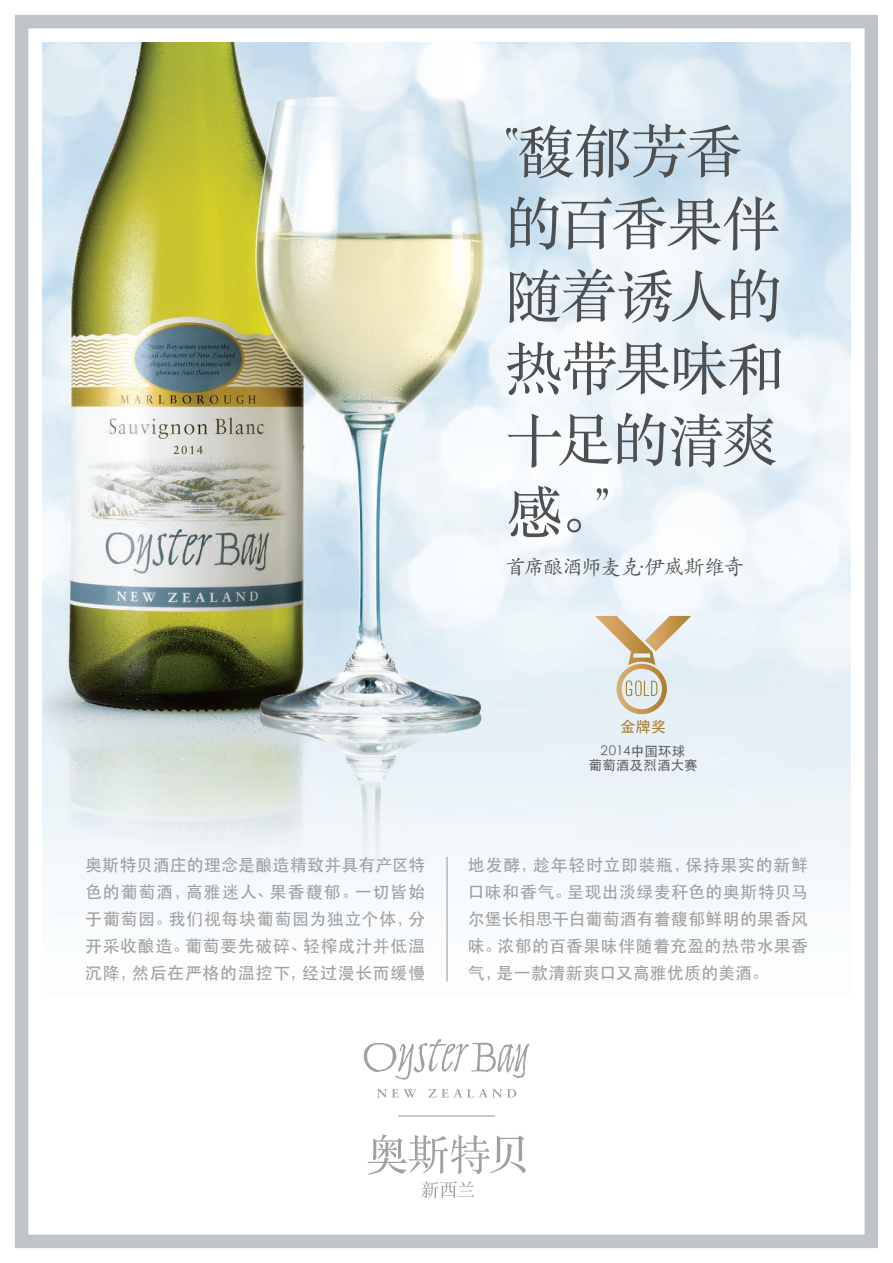
<style>
.page{position:relative;width:893px;height:1263px;background:#fff}
.page>*{position:absolute;margin:0;border:0;box-sizing:border-box;transform-origin:0 0}
.t1{font:57.6px/72px "ST Songti SC Regular";letter-spacing:-.04em;color:#4e4f50}
.t2{font:21px "ST Kai Ti TC Regular";letter-spacing:-.075em;color:#4e4f50}
.t3{font:16.8px/27px "ST Heiti";letter-spacing:.035em;color:#9fa0a2;text-align:justify}
.t4{font:15px "ST Heiti";color:#a97e2c}
.t5{font:13.5px/13.5px "ST Heiti";letter-spacing:.015em;color:#636365;text-align:center}
.s1{font-family:"Fashion Didot"}
</style>
<div class="page">
<img style="left:43px;top:43px;width:807px;height:939px">
<svg style="left:501px;top:153px;width:340px;height:340px;fill:#ebf3f9"></svg>
<div style="left:15px;top:15px;width:863px;height:1233px;border:14px solid #c1c4c7"></div>
<hr style="left:446px;top:857px;width:2px;height:124px;background:#9fa0a2">
<svg style="left:595px;top:616px;width:96px;height:98px;background:#ddd8cb"></svg>
<hr style="left:398px;top:1115px;width:97px;height:1px;background:#9fa0a2">
<svg style="left:364px;top:1039px;width:165px;height:41px"></svg>
<svg style="left:377px;top:1089px;width:39px;height:9px"></svg>
<svg style="left:428px;top:1089px;width:88px;height:9px"></svg>
<svg style="left:421px;top:1181px;width:53px;height:17px"></svg>
<svg style="left:367px;top:1134px;width:159px;height:41px"></svg>
<h1 class="t1" style="left:505px;top:113px;width:282px"><span class="s1">“</span>馥郁芳香的百香果伴随着诱人的热带果味和十足的清爽感。<span class="s1">”</span></h1>
<p class="t2" style="left:505px;top:553px;width:240px">首席酿酒师麦克·伊威斯维奇</p>
<p class="t4" style="left:620px;top:719px;width:47px">金牌奖</p>
<p class="t5" style="left:588px;top:744px;width:111px">2014中国环球<br>葡萄酒及烈酒大赛</p>
<p class="t3" style="left:85px;top:851px;width:342px">奥斯特贝酒庄的理念是酿造精致并具有产区特色的葡萄酒，高雅迷人、果香馥郁。一切皆始于葡萄园。我们视每块葡萄园为独立个体，分开采收酿造。葡萄要先破碎、轻榨成汁并低温沉降，然后在严格的温控下，经过漫长而缓慢</p>
<p class="t3" style="left:468px;top:851px;width:342px">地发酵，趁年轻时立即装瓶，保持果实的新鲜口味和香气。呈现出淡绿麦秆色的奥斯特贝马尔堡长相思干白葡萄酒有着馥郁鲜明的果香风味。浓郁的百香果味伴随着充盈的热带水果香气，是一款清新爽口又高雅优质的美酒。</p>
</div>
